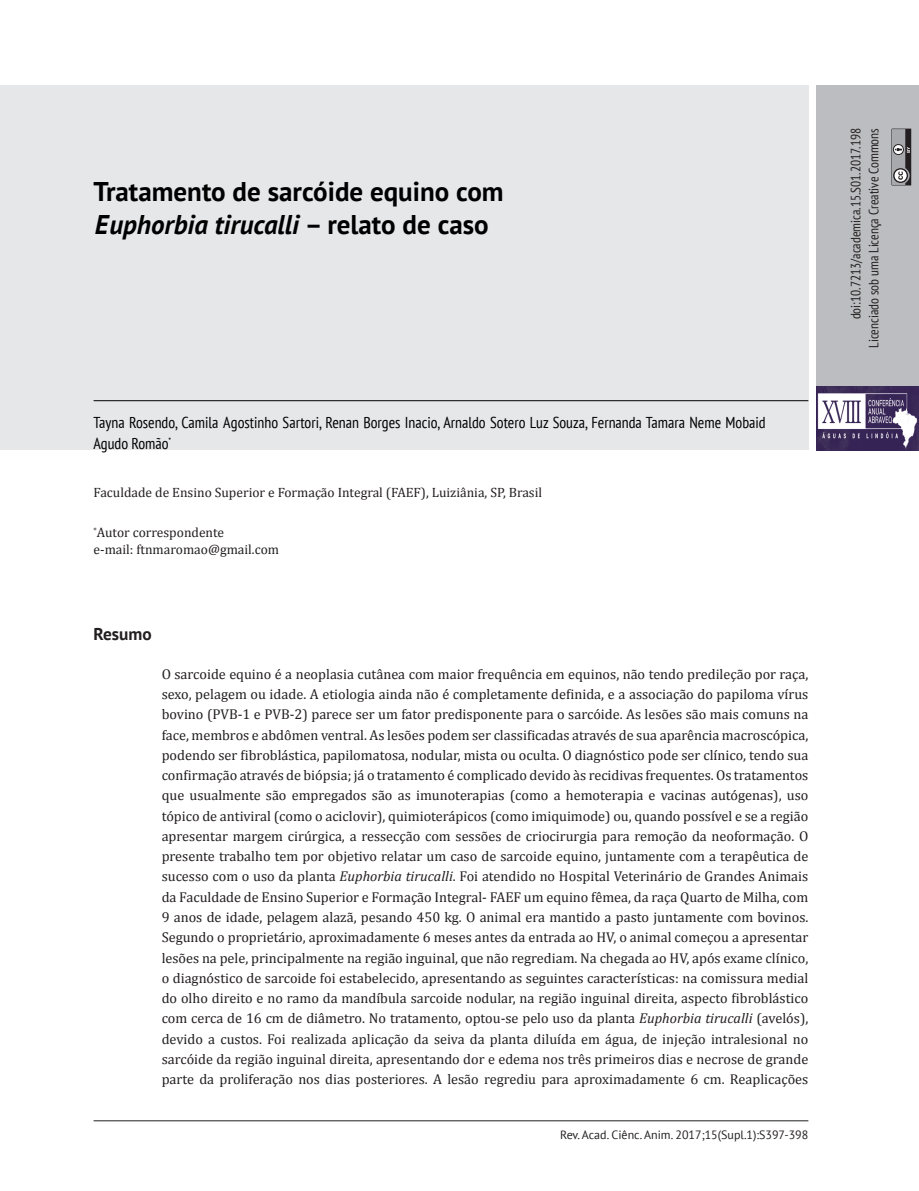
<style>
.page{position:relative;width:919px;height:1191px;background:#fff}
.page>*{position:absolute;margin:0;border:0;box-sizing:border-box;transform-origin:0 0}
.Título_Artigo{font:700 27px/33px "PT Sans";color:#000}
.t1{font:700 17.25px "PT Sans";color:#231f20}
.Nomes_-_Autores{font:condensed 15.75px/20.2px "PT Sans";color:#000}
.Texto_-_Resumo{font:14.25px/20.2px "Cambria";color:#231f20;text-align:justify}
.Corpo_de_texto_-_Rec{font:13.5px "Cambria";color:#231f20}
.t2{font:condensed 13.5px/18px "PT Sans";color:#231f20;text-align:right}
.Rodapé{font:12px "PT Sans";color:#231f20}
.s1{font-style:italic}
</style>
<div class="page">
<hr style="left:94px;top:1120px;width:714px;height:1px;background:#231f20">
<div style="left:0;top:85px;width:808px;height:365px;background:#e6e7e9"></div>
<div style="left:816px;top:85px;width:102px;height:365px;background:#bcbdc0"></div>
<svg style="left:891px;top:129px;width:20px;height:56px"></svg>
<img style="left:816px;top:387px;width:102px;height:63px">
<hr style="left:94px;top:400px;width:714px;height:1px;background:#000">
<p class="Título_Artigo" style="left:94px;top:174px;width:411px">Tratamento de sarcóide equino com<br><span class="s1">Euphorbia tirucalli</span> – relato de caso</p>
<p class="Nomes_-_Autores" style="left:94px;top:412px;width:673px">Tayna Rosendo, Camila Agostinho Sartori, Renan Borges Inacio, Arnaldo Sotero Luz Souza, Fernanda Tamara Neme Mobaid<br>Agudo Romão<sup>*</sup></p>
<p class="Corpo_de_texto_-_Rec" style="left:94px;top:484px;width:450px">Faculdade de Ensino Superior e Formação Integral (FAEF), Luiziânia, SP, Brasil</p>
<p class="Corpo_de_texto_-_Rec" style="left:94px;top:524px;width:132px"><sup>*</sup>Autor correspondente</p>
<p class="Corpo_de_texto_-_Rec" style="left:94px;top:541px;width:187px">e-mail: ftnmaromao@gmail.com</p>
<p class="t1" style="left:94px;top:623px;width:60px">Resumo</p>
<p class="Texto_-_Resumo" style="left:162px;top:664px;width:648px">O sarcoide equino é a neoplasia cutânea com maior frequência em equinos, não tendo predileção por raça, sexo, pelagem ou idade. A etiologia ainda não é completamente definida, e a associação do papiloma vírus bovino (PVB-1 e PVB-2) parece ser um fator predisponente para o sarcóide. As lesões são mais comuns na face, membros e abdômen ventral. As lesões podem ser classificadas através de sua aparência macroscópica, podendo ser fibroblástica, papilomatosa, nodular, mista ou oculta. O diagnóstico pode ser clínico, tendo sua confirmação através de biópsia; já o tratamento é complicado devido às recidivas frequentes. Os tratamentos que usualmente são empregados são as imunoterapias (como a hemoterapia e vacinas autógenas), uso tópico de antiviral (como o aciclovir), quimioterápicos (como imiquimode) ou, quando possível e se a região apresentar margem cirúrgica, a ressecção com sessões de criocirurgia para remoção da neoformação. O presente trabalho tem por objetivo relatar um caso de sarcoide equino, juntamente com a terapêutica de sucesso com o uso da planta <span class="s1">Euphorbia tirucalli</span>. Foi atendido no Hospital Veterinário de Grandes Animais da Faculdade de Ensino Superior e Formação Integral- FAEF um equino fêmea, da raça Quarto de Milha, com 9 anos de idade, pelagem alazã, pesando 450 kg. O animal era mantido a pasto juntamente com bovinos.<br>Segundo o proprietário, aproximadamente 6 meses antes da entrada ao HV, o animal começou a apresentar lesões na pele, principalmente na região inguinal, que não regrediam. Na chegada ao HV, após exame clínico, o diagnóstico de sarcoide foi estabelecido, apresentando as seguintes características: na comissura medial do olho direito e no ramo da mandíbula sarcoide nodular, na região inguinal direita, aspecto fibroblástico com cerca de 16 cm de diâmetro. No tratamento, optou-se pelo uso da planta <span class="s1">Euphorbia tirucalli</span> (avelós), devido a custos. Foi realizada aplicação da seiva da planta diluída em água, de injeção intralesional no sarcóide da região inguinal direita, apresentando dor e edema nos três primeiros dias e necrose de grande parte da proliferação nos dias posteriores. A lesão regrediu para aproximadamente 6 cm. Reaplicações</p>
<p class="Rodapé" style="left:560px;top:1126px;width:250px">Rev. Acad. Ciênc. Anim. 2017;15(Supl.1):S397-398</p>
<p class="t2" style="left:846px;top:348px;width:221px;rotate:-90deg">doi:10.7213/academica.15.S01.2017.198<br>Licenciado sob uma Licença Creative Commons</p>
</div>
